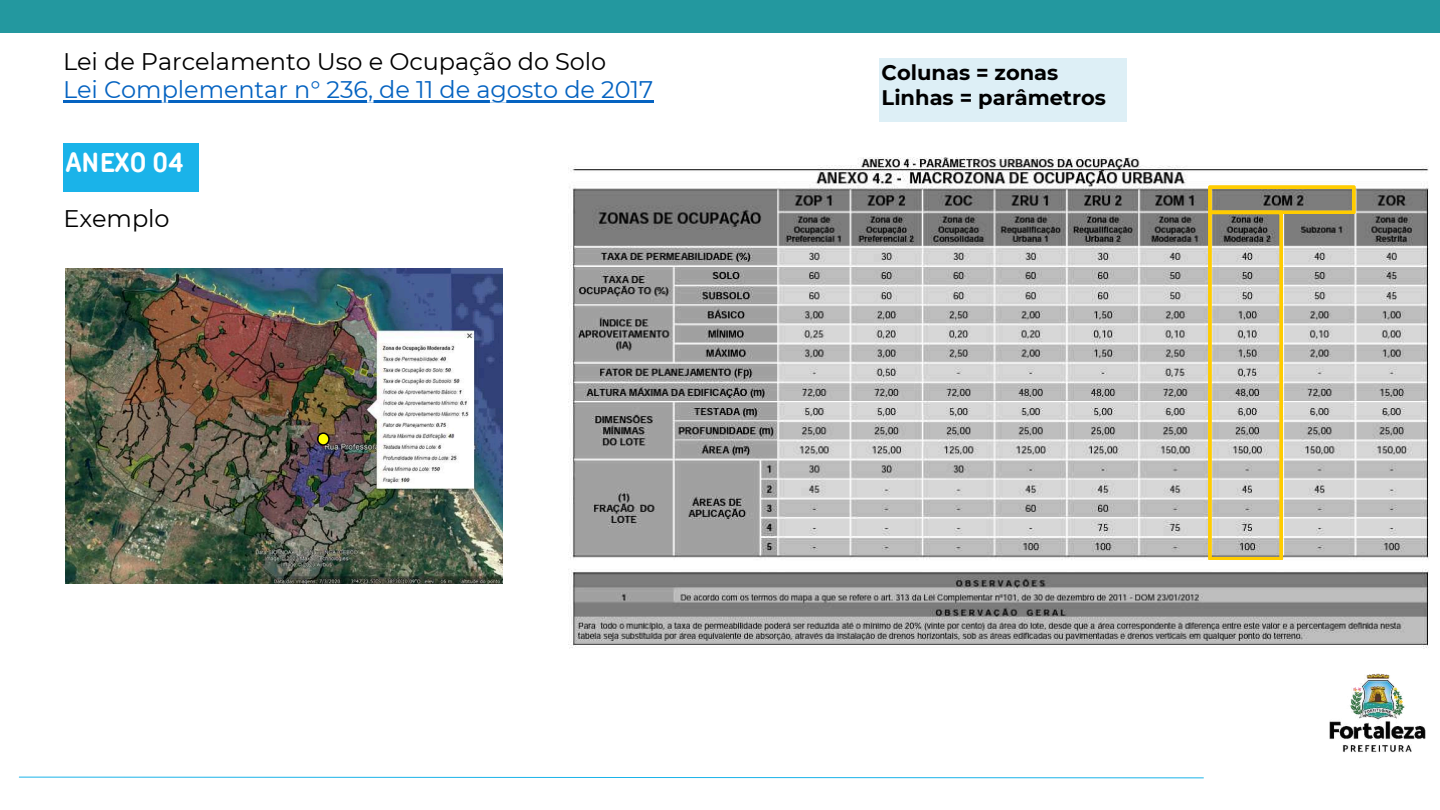
<style>
.page{position:relative;width:1440px;height:810px;background:#fff}
.page>*{position:absolute;margin:0;border:0;box-sizing:border-box;transform-origin:0 0}
.t1{font:700 27px "TT Rounds Condensed";letter-spacing:.01em;color:#fff}
.t2{font:24px "Montserrat";letter-spacing:-.005em;color:#000}
.t3{font:24px "Montserrat";letter-spacing:-.005em;color:#0563c1}
.t4{font:700 21px/24.8px "Montserrat";color:#000}
</style>
<div class="page">
<img style="left:1329px;top:673px;width:97px;height:80px">
<hr style="left:63px;top:100px;width:590px;height:2px;background:#0563c1">
<img style="left:568px;top:157px;width:861px;height:492px">
<svg style="left:1208px;top:185px;width:148px;height:375px;background:#c1bdaf"></svg>
<img style="left:66px;top:269px;width:437px;height:314px">
<svg style="left:317px;top:432px;width:13px;height:14px"></svg>
<div style="left:879px;top:59px;width:248px;height:63px;background:#ddeff6"></div>
<div style="left:63px;top:143px;width:136px;height:49px;background:#1ab3e9"></div>
<div style="left:0;top:0;width:1440px;height:32px;background:#23989f"></div>
<svg style="left:19px;top:776px;width:1185px;height:3px"></svg>
<p class="t2" style="left:63px;top:47px;width:545px">Lei de Parcelamento Uso e Ocupação do Solo</p>
<p class="t3" style="left:63px;top:75px;width:592px">Lei Complementar n° 236, de 11 de agosto de 2017</p>
<p class="t1" style="left:66px;top:146px;width:119px">ANEXO 04</p>
<p class="t2" style="left:63px;top:204px;width:108px">Exemplo</p>
<p class="t4" style="left:882px;top:61px;width:226px">Colunas = zonas<br>Linhas = parâmetros</p>
</div>
